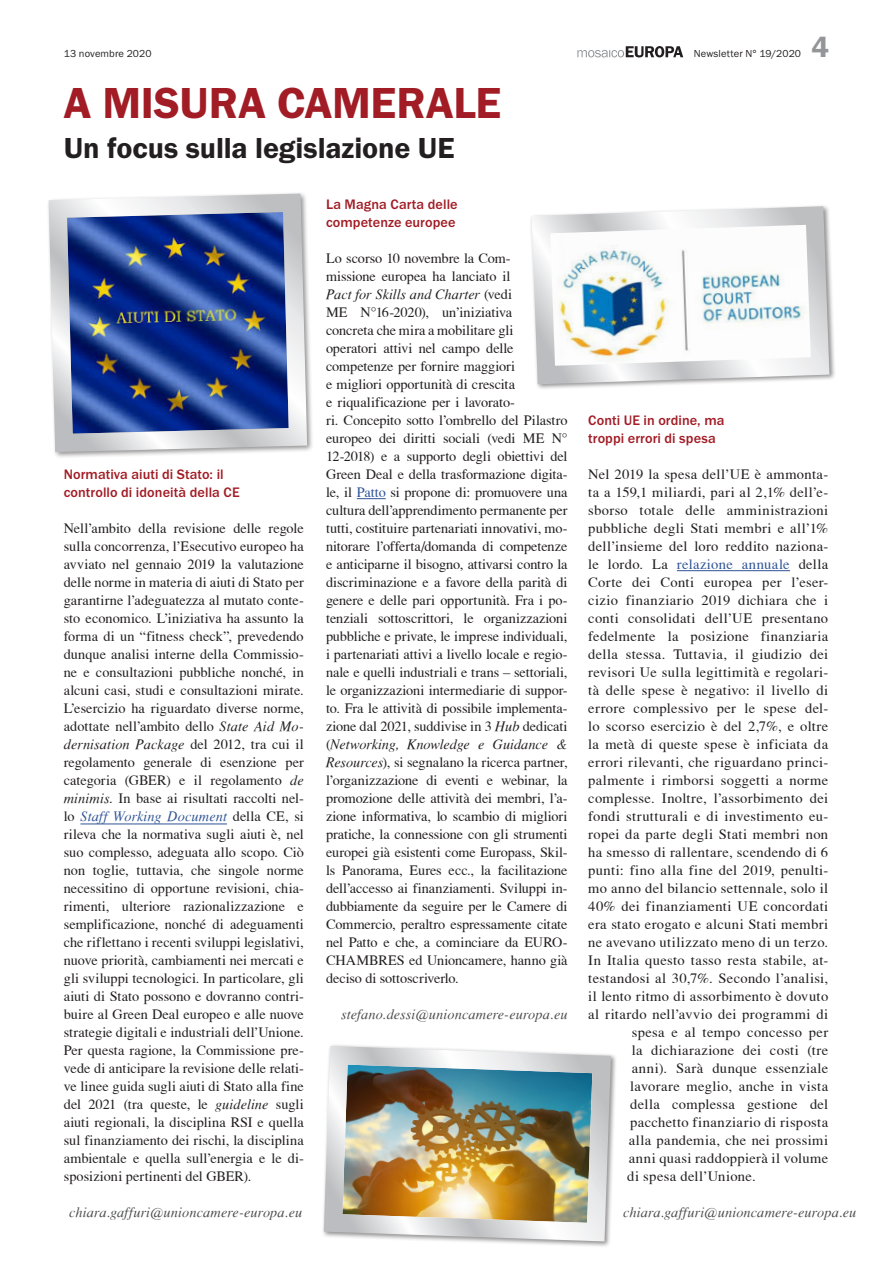
<style>
.page{position:relative;width:893px;height:1263px;background:#fff}
.page>*{position:absolute;margin:0;border:0;box-sizing:border-box;transform-origin:0 0}
.t1{font:600 45px "Franklin Gothic Itc T";letter-spacing:-.005em;color:#a11c25}
.t2{font:600 30px "Franklin Gothic Itc T";letter-spacing:-.005em;color:#231f20}
.t3{font:600 30px "Franklin Gothic Itc T";color:#939598}
.t4{font:14.25px/18px "T Acc LAD";letter-spacing:.015em;color:#231f20;text-align:justify}
.t5{font:14.25px/18px "T Acc LAD";letter-spacing:-.005em;color:#231f20}
.t6{font:500 14.25px/18px "Franklin Gothic Itc T";letter-spacing:.005em;color:#a11c25}
.t7{font:14.25px "T Acc LAD Italic";letter-spacing:.01em;color:#4b4c4d}
.t8{font:14.25px "T Acc LAD Italic";color:#231f20}
.t9{font:14.25px "T Acc LAD";letter-spacing:.04em;color:#231f20}
.t10{font:14.25px "T Acc LAD Italic";letter-spacing:.005em;color:#2f5496}
.t11{font:14.25px "T Acc LAD";letter-spacing:.025em;color:#2f5496}
.t12{font:10.5px "Franklin Gothic Itc T";letter-spacing:.01em;color:#231f20}
.s1{font-family:"T Acc LAD Italic"}
.s2{font-family:"T Acc LAD"}
.s3{font-family:"T Acc LAD";color:#231f20}
.s4{color:#2f5496}
.s5{color:#231f20}
</style>
<div class="page">
<svg style="left:577px;top:46px;width:106px;height:11px"></svg>
<svg style="left:357px;top:498px;width:29px;height:1px"></svg>
<hr style="left:80px;top:824px;width:147px;height:1px;background:#2f5496">
<hr style="left:677px;top:570px;width:113px;height:1px;background:#2f5496">
<svg style="left:48px;top:193px;width:264px;height:264px;background:#6073a5"></svg>
<img style="left:323px;top:1045px;width:293px;height:202px">
<svg style="left:531px;top:206px;width:304px;height:183px"></svg>
<p class="t12" style="left:64px;top:48px;width:89px">13 novembre 2020</p>
<p class="t12" style="left:694px;top:48px;width:109px">Newsletter N° 19/2020</p>
<h1 class="t1" style="left:64px;top:77px;width:439px">A MISURA CAMERALE</h1>
<h2 class="t2" style="left:64px;top:131px;width:392px">Un focus sulla legislazione UE</h2>
<h2 class="t3" style="left:812px;top:30px;width:19px">4</h2>
<p class="t6" style="left:64px;top:465px;width:177px">Normativa aiuti di Stato: il controllo di idoneità della CE</p>
<p class="t4" style="left:64px;top:519px;width:242px">Nell’ambito della revisione delle regole sulla concorrenza, l’Esecutivo europeo ha avviato nel gennaio 2019 la valutazione delle norme in materia di aiuti di Stato per garantirne l’adeguatezza al mutato conte&shy;sto economico. L’iniziativa ha assunto la forma di un “fitness check”, prevedendo dunque analisi interne della Commissio&shy;ne e consultazioni pubbliche nonché, in alcuni casi, studi e consultazioni mirate.<br>L’esercizio ha riguardato diverse norme, adottate nell’ambito dello <span class="s1">State Aid Mo-</span></p>
<p class="t8" style="left:64px;top:736px;width:242px">dernisation Package <span class="s2">del 2012, tra cui il</span></p>
<p class="t4" style="left:64px;top:753px;width:242px">regolamento generale di esenzione per categoria (GBER) e il regolamento <span class="s1">de minimis</span>. In base ai risultati raccolti nel-</p>
<p class="t10" style="left:64px;top:808px;width:242px"><span class="s3">lo</span> Staff Working Document <span class="s3">della CE, si</span></p>
<p class="t4" style="left:64px;top:825px;width:242px">rileva che la normativa sugli aiuti è, nel suo complesso, adeguata allo scopo. Ciò non toglie, tuttavia, che singole norme necessitino di opportune revisioni, chia&shy;rimenti, ulteriore razionalizzazione e semplificazione, nonché di adeguamenti che riflettano i recenti sviluppi legislativi, nuove priorità, cambiamenti nei mercati e gli sviluppi tecnologici. In particolare, gli aiuti di Stato possono e dovranno contri&shy;buire al Green Deal europeo e alle nuove strategie digitali e industriali dell’Unione.<br>Per questa ragione, la Commissione pre&shy;vede di anticipare la revisione delle relati&shy;ve linee guida sugli aiuti di Stato alla fine del 2021 (tra queste, le <span class="s1">guideline</span> sugli aiuti regionali, la disciplina RSI e quella sul finanziamento dei rischi, la disciplina ambientale e quella sull’energia e le di&shy;sposizioni pertinenti del GBER).</p>
<p class="t7" style="left:69px;top:1204px;width:235px">chiara.gaffuri@unioncamere-europa.eu</p>
<p class="t6" style="left:326px;top:195px;width:133px">La Magna Carta delle competenze europee</p>
<p class="t5" style="left:326px;top:249px;width:186px">Lo scorso 10 novembre la Com&shy;missione europea ha lanciato il</p>
<p class="t8" style="left:326px;top:286px;width:187px">Pact for Skills and Charter <span class="s2">(vedi</span></p>
<p class="t5" style="left:326px;top:303px;width:243px">ME N°16-2020), un’iniziativa<br>concreta che mira a mobilitare gli operatori attivi nel campo delle competenze per fornire maggiori<br>e migliori opportunità di crescita<br>e riqualificazione per i lavorato-<br>ri. Concepito sotto l’ombrello del Pilastro europeo dei diritti sociali (vedi ME N° 12-2018) e a supporto degli obiettivi del Green Deal e della trasformazione digita&shy;le, il <span class="s4">Patto</span> si propone di: promuovere una cultura dell’apprendimento permanente per tutti, costituire partenariati innovativi, mo&shy;nitorare l’offerta/domanda di competenze e anticiparne il bisogno, attivarsi contro la discriminazione e a favore della parità di genere e delle pari opportunità. Fra i po&shy;tenziali sottoscrittori, le organizzazioni pubbliche e private, le imprese individuali, i partenariati attivi a livello locale e regio&shy;nale e quelli industriali e trans – settoriali, le organizzazioni intermediarie di suppor&shy;to. Fra le attività di possibile implementa&shy;zione dal 2021, suddivise in 3 <span class="s1">Hub</span> dedicati</p>
<p class="t8" style="left:326px;top:736px;width:243px"><span class="s2">(</span>Networking, Knowledge e Guidance &amp;</p>
<p class="t4" style="left:326px;top:753px;width:243px"><span class="s1">Resources</span>), si segnalano la ricerca partner, l’organizzazione di eventi e webinar, la promozione delle attività dei membri, l’a&shy;zione informativa, lo scambio di migliori pratiche, la connessione con gli strumenti europei già esistenti come Europass, Skil&shy;ls Panorama, Eures ecc., la facilitazione dell’accesso ai finanziamenti. Sviluppi in&shy;dubbiamente da seguire per le Camere di Commercio, peraltro espressamente citate nel Patto e che, a cominciare da EURO-CHAMBRES ed Unioncamere, hanno già deciso di sottoscriverlo.</p>
<p class="t7" style="left:341px;top:1006px;width:228px">stefano.dessi@unioncamere-europa.eu</p>
<p class="t6" style="left:588px;top:411px;width:138px">Conti UE in ordine, ma troppi errori di spesa</p>
<p class="t4" style="left:588px;top:465px;width:242px">Nel 2019 la spesa dell’UE è ammonta-</p>
<p class="t9" style="left:588px;top:484px;width:242px">ta a 159,1 miliardi, pari al 2,1% dell’e-</p>
<p class="t4" style="left:588px;top:501px;width:242px">sborso totale delle amministrazioni</p>
<p class="t4" style="left:588px;top:519px;width:241px">pubbliche degli Stati membri e all’1%</p>
<p class="t4" style="left:588px;top:537px;width:242px">dell’insieme del loro reddito naziona-</p>
<p class="t11" style="left:588px;top:556px;width:241px"><span class="s5">le lordo. La</span> relazione annuale <span class="s5">della</span></p>
<p class="t4" style="left:588px;top:573px;width:242px">Corte dei Conti europea per l’eser-</p>
<p class="t4" style="left:588px;top:591px;width:242px">cizio finanziario 2019 dichiara che i</p>
<p class="t4" style="left:588px;top:609px;width:241px">conti consolidati dell’UE presentano</p>
<p class="t4" style="left:588px;top:627px;width:241px">fedelmente la posizione finanziaria</p>
<p class="t4" style="left:588px;top:645px;width:241px">della stessa. Tuttavia, il giudizio dei</p>
<p class="t4" style="left:588px;top:663px;width:242px">revisori Ue sulla legittimità e regolari-</p>
<p class="t4" style="left:588px;top:681px;width:241px">tà delle spese è negativo: il livello di</p>
<p class="t4" style="left:588px;top:699px;width:242px">errore complessivo per le spese del-</p>
<p class="t4" style="left:588px;top:717px;width:241px">lo scorso esercizio è del 2,7%, e oltre</p>
<p class="t4" style="left:588px;top:735px;width:241px">la metà di queste spese è inficiata da</p>
<p class="t4" style="left:588px;top:753px;width:242px">errori rilevanti, che riguardano princi-</p>
<p class="t4" style="left:588px;top:771px;width:241px">palmente i rimborsi soggetti a norme</p>
<p class="t4" style="left:588px;top:789px;width:241px">complesse. Inoltre, l’assorbimento dei</p>
<p class="t4" style="left:588px;top:807px;width:242px">fondi strutturali e di investimento eu-</p>
<p class="t4" style="left:588px;top:825px;width:241px">ropei da parte degli Stati membri non</p>
<p class="t4" style="left:588px;top:843px;width:241px">ha smesso di rallentare, scendendo di 6</p>
<p class="t4" style="left:588px;top:861px;width:242px">punti: fino alla fine del 2019, penulti-</p>
<p class="t4" style="left:588px;top:879px;width:242px">mo anno del bilancio settennale, solo il</p>
<p class="t4" style="left:588px;top:897px;width:241px">40% dei finanziamenti UE concordati</p>
<p class="t4" style="left:588px;top:915px;width:242px">era stato erogato e alcuni Stati membri</p>
<p class="t4" style="left:588px;top:933px;width:242px">ne avevano utilizzato meno di un terzo.</p>
<p class="t4" style="left:588px;top:951px;width:242px">In Italia questo tasso resta stabile, at-</p>
<p class="t4" style="left:588px;top:969px;width:241px">testandosi al 30,7%. Secondo l’analisi,</p>
<p class="t4" style="left:588px;top:987px;width:242px">il lento ritmo di assorbimento è dovuto</p>
<p class="t4" style="left:588px;top:1005px;width:242px">al ritardo nell’avvio dei programmi di</p>
<p class="t4" style="left:632px;top:1023px;width:198px">spesa e al tempo concesso per</p>
<p class="t4" style="left:632px;top:1041px;width:198px">la dichiarazione dei costi (tre</p>
<p class="t4" style="left:632px;top:1059px;width:198px">anni). Sarà dunque essenziale</p>
<p class="t4" style="left:630px;top:1077px;width:199px">lavorare meglio, anche in vista</p>
<p class="t4" style="left:630px;top:1095px;width:199px">della complessa gestione del</p>
<p class="t4" style="left:630px;top:1113px;width:200px">pacchetto finanziario di risposta</p>
<p class="t4" style="left:629px;top:1131px;width:201px">alla pandemia, che nei prossimi</p>
<p class="t4" style="left:629px;top:1149px;width:201px">anni quasi raddoppierà il volume</p>
<p class="t4" style="left:627px;top:1167px;width:130px">di spesa dell’Unione.</p>
<p class="t7" style="left:623px;top:1204px;width:235px">chiara.gaffuri@unioncamere-europa.eu</p>
</div>
